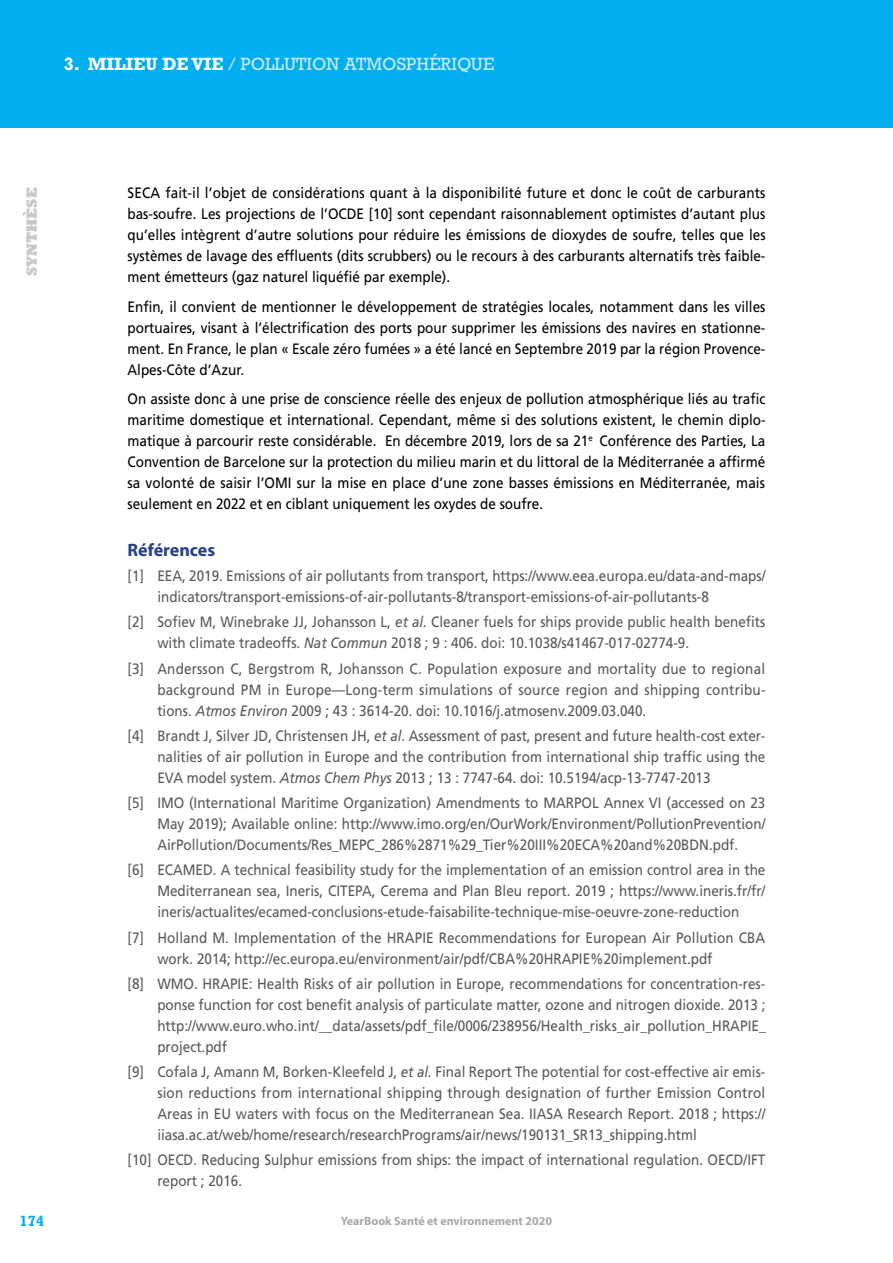
<style>
.page{position:relative;width:893px;height:1263px;background:#fff}
.page>*{position:absolute;margin:0;border:0;box-sizing:border-box;transform-origin:0 0}
.t1{font:18px "Rockwell Std";color:#c7eafb}
.t2{font:700 18px "Myriad Pro";color:#25408f}
.t3{font:15px/21px "Frutiger LT Std";color:#58595b;text-align:justify;scale:.9 1}
.t4{font:15px/21px "Frutiger LT Std";color:#000;text-align:justify;scale:.9 1}
.t5{font:800 15px "Rockwell Std";color:#c7c8ca}
.t6{font:700 15px "Rockwell Std";color:#00aeef}
.t7{font:700 12px "Myriad Pro";color:#a7a9ac}
.s1{font-weight:700;color:#fff}
.s2{font-style:italic}
</style>
<div class="page">
<div style="left:0;top:0;width:893px;height:128px;background:#00aeef"></div>
<p class="t1" style="left:64px;top:53px;width:432px"><span class="s1">3. MILIEU DE VIE</span> / POLLUTION ATMOSPHÉRIQUE</p>
<p class="t5" style="left:23px;top:276px;width:91px;rotate:-90deg">SYNTHÈSE</p>
<p class="t4" style="left:128px;top:183px;width:710px">SECA fait-il l’objet de considérations quant à la disponibilité future et donc le coût de carburants bas-soufre. Les projections de l’OCDE [10] sont cependant raisonnablement optimistes d’autant plus qu’elles intègrent d’autre solutions pour réduire les émissions de dioxydes de soufre, telles que les systèmes de lavage des effluents (dits scrubbers) ou le recours à des carburants alternatifs très faible&shy;ment émetteurs (gaz naturel liquéfié par exemple).</p>
<p class="t4" style="left:128px;top:296px;width:710px">Enfin, il convient de mentionner le développement de stratégies locales, notamment dans les villes portuaires, visant à l’électrification des ports pour supprimer les émissions des navires en stationne&shy;ment. En France, le plan « Escale zéro fumées » a été lancé en Septembre 2019 par la région Provence-Alpes-Côte d’Azur.</p>
<p class="t4" style="left:128px;top:389px;width:710px">On assiste donc à une prise de conscience réelle des enjeux de pollution atmosphérique liés au trafic maritime domestique et international. Cependant, même si des solutions existent, le chemin diplo&shy;matique à parcourir reste considérable. En décembre 2019, lors de sa 21<sup>e</sup> Conférence des Parties, La Convention de Barcelone sur la protection du milieu marin et du littoral de la Méditerranée a affirmé sa volonté de saisir l’OMI sur la mise en place d’une zone basses émissions en Méditerranée, mais seulement en 2022 et en ciblant uniquement les oxydes de soufre.</p>
<p class="t2" style="left:128px;top:538px;width:89px">Références</p>
<p class="t3" style="left:157px;top:565px;width:677px;text-indent:-30px">[1] EEA, 2019. Emissions of air pollutants from transport, https://www.eea.europa.eu/data-and-maps/ indicators/transport-emissions-of-air-pollutants-8/transport-emissions-of-air-pollutants-8</p>
<p class="t3" style="left:157px;top:612px;width:677px;text-indent:-30px">[2] Sofiev M, Winebrake JJ, Johansson L, <span class="s2">et al.</span> Cleaner fuels for ships provide public health benefits with climate tradeoffs. <span class="s2">Nat Commun</span> 2018 ; 9 : 406. doi: 10.1038/s41467-017-02774-9.</p>
<p class="t3" style="left:157px;top:658px;width:677px;text-indent:-30px">[3] Andersson C, Bergstrom R, Johansson C. Population exposure and mortality due to regional background PM in Europe—Long-term simulations of source region and shipping contribu&shy;tions. <span class="s2">Atmos Environ</span> 2009 ; 43 : 3614-20. doi: 10.1016/j.atmosenv.2009.03.040.</p>
<p class="t3" style="left:157px;top:725px;width:677px;text-indent:-30px">[4] Brandt J, Silver JD, Christensen JH, <span class="s2">et al</span>. Assessment of past, present and future health-cost exter&shy;nalities of air pollution in Europe and the contribution from international ship traffic using the EVA model system. <span class="s2">Atmos Chem Phys</span> 2013 ; 13 : 7747-64. doi: 10.5194/acp-13-7747-2013</p>
<p class="t3" style="left:157px;top:792px;width:677px;text-indent:-30px">[5] IMO (International Maritime Organization) Amendments to MARPOL Annex VI (accessed on 23<br>May 2019); Available online: http://www.imo.org/en/OurWork/Environment/PollutionPrevention/ AirPollution/Documents/Res_MEPC_286%2871%29_Tier%20III%20ECA%20and%20BDN.pdf.</p>
<p class="t3" style="left:157px;top:860px;width:677px;text-indent:-30px">[6] ECAMED. A technical feasibility study for the implementation of an emission control area in the Mediterranean sea, Ineris, CITEPA, Cerema and Plan Bleu report. 2019 ; https://www.ineris.fr/fr/ ineris/actualites/ecamed-conclusions-etude-faisabilite-technique-mise-oeuvre-zone-reduction</p>
<p class="t3" style="left:157px;top:927px;width:677px;text-indent:-30px">[7] Holland M. Implementation of the HRAPIE Recommendations for European Air Pollution CBA work. 2014; http://ec.europa.eu/environment/air/pdf/CBA%20HRAPIE%20implement.pdf</p>
<p class="t3" style="left:157px;top:973px;width:677px;text-indent:-30px">[8] WMO. HRAPIE: Health Risks of air pollution in Europe, recommendations for concentration-res&shy;ponse function for cost benefit analysis of particulate matter, ozone and nitrogen dioxide. 2013 ; http://www.euro.who.int/__data/assets/pdf_file/0006/238956/Health_risks_air_pollution_HRAPIE_ project.pdf</p>
<p class="t3" style="left:157px;top:1061px;width:677px;text-indent:-30px">[9] Cofala J, Amann M, Borken-Kleefeld J, <span class="s2">et al.</span> Final Report The potential for cost-effective air emis&shy;sion reductions from international shipping through designation of further Emission Control Areas in EU waters with focus on the Mediterranean Sea. IIASA Research Report. 2018 ; https:// iiasa.ac.at/web/home/research/researchPrograms/air/news/190131_SR13_shipping.html</p>
<p class="t3" style="left:157px;top:1150px;width:677px;text-indent:-30px">[10] OECD. Reducing Sulphur emissions from ships: the impact of international regulation. OECD/IFT report ; 2016.</p>
<p class="t6" style="left:19px;top:1211px;width:26px">174</p>
<p class="t7" style="left:341px;top:1213px;width:213px">YearBook Santé et environnement 2020</p>
</div>
